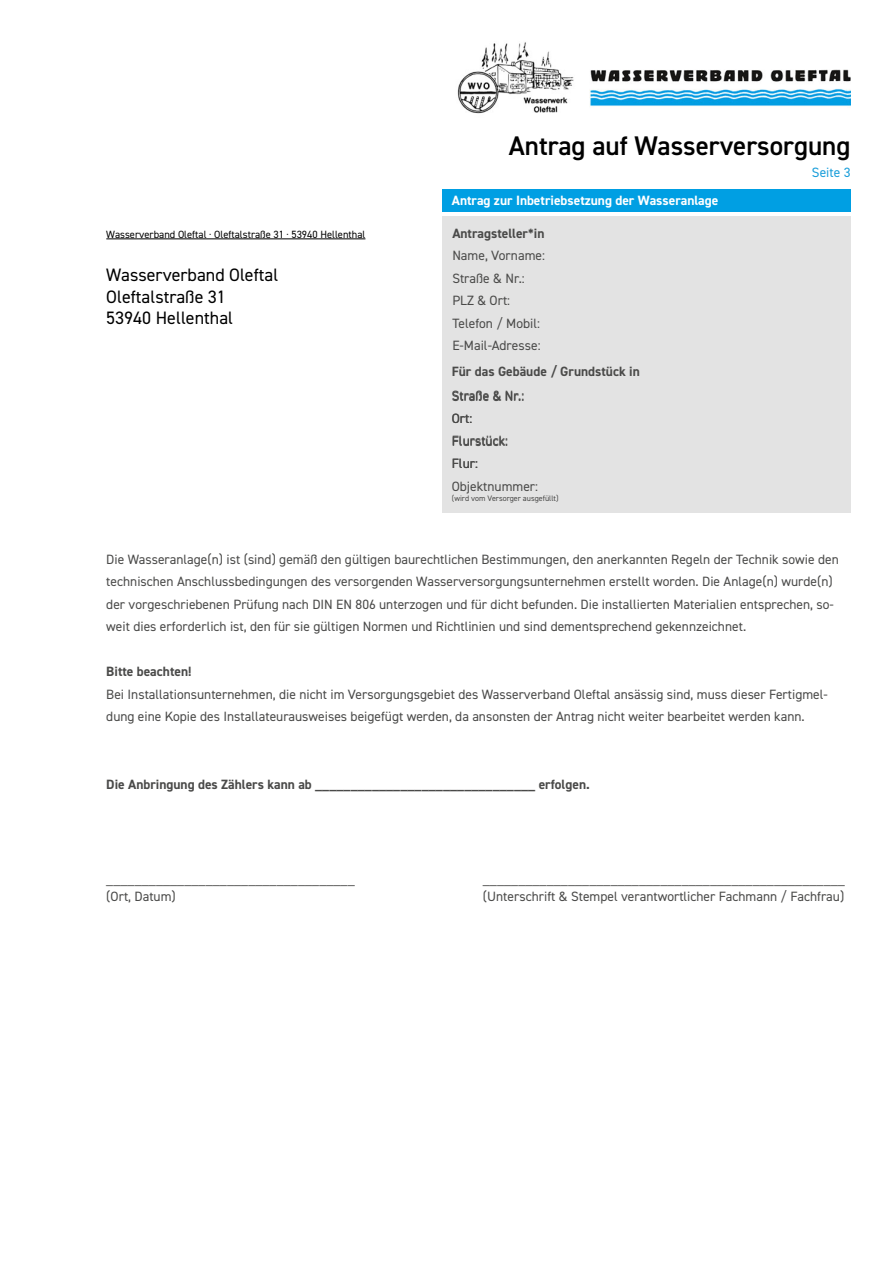
<style>
.page{position:relative;width:893px;height:1263px;background:#fff}
.page>*{position:absolute;margin:0;border:0;box-sizing:border-box;transform-origin:0 0}
.t1{font:600 27px "DIN2014";color:#000}
.t2{font:18px/21.6px "DIN2014";color:#000}
.t3{font:13.5px/22.5px "DIN2014";color:#4a4a49}
.t4{font:700 13.5px "DIN2014";color:#4a4a49}
.t5{font:700 13.5px "DIN2014";color:#fff}
.t6{font:13.5px "DIN2014";color:#1a9eda}
.t7{font:10.5px "DIN2014";color:#000}
.t8{font:7.95px "DIN2014";color:#4a4a49}
</style>
<div class="page">
<img style="left:457px;top:42px;width:393px;height:72px">
<div style="left:442px;top:189px;width:409px;height:23px;background:#009fe3"></div>
<div style="left:442px;top:216px;width:409px;height:297px;background:#e3e3e3"></div>
<hr style="left:106px;top:239px;width:259px;height:1px;background:#000">
<p class="t7" style="left:106px;top:228px;width:261px">Wasserverband Oleftal · Oleftalstraße 31 · 53940 Hellenthal</p>
<h2 class="t2" style="left:106px;top:264px;width:173px">Wasserverband Oleftal<br>Oleftalstraße 31<br>53940 Hellenthal</h2>
<h1 class="t1" style="left:509px;top:128px;width:343px">Antrag auf Wasserversorgung</h1>
<p class="t6" style="left:812px;top:164px;width:40px">Seite 3</p>
<p class="t5" style="left:452px;top:192px;width:268px">Antrag zur Inbetriebsetzung der Wasseranlage</p>
<p class="t4" style="left:452px;top:224px;width:94px">Antragsteller*in</p>
<p class="t3" style="left:452px;top:244px;width:94px">Name, Vorname:<br>Straße &amp; Nr.:<br>PLZ &amp; Ort:<br>Telefon / Mobil:<br>E-Mail-Adresse:</p>
<p class="t4" style="left:452px;top:362px;width:190px">Für das Gebäude / Grundstück in</p>
<p class="t3" style="left:452px;top:385px;width:88px">Straße &amp; Nr.:<br>Ort:<br>Flurstück:<br>Flur:<br>Objektnummer:</p>
<p class="t8" style="left:452px;top:494px;width:108px">(wird vom Versorger ausgefüllt)</p>
<p class="t3" style="left:106px;top:547px;width:734px">Die Wasseranlage(n) ist (sind) gemäß den gültigen baurechtlichen Bestimmungen, den anerkannten Regeln der Technik sowie den technischen Anschlussbedingungen des versorgenden Wasserversorgungsunternehmen erstellt worden. Die Anlage(n) wurde(n) der vorgeschriebenen Prüfung nach DIN EN 806 unterzogen und für dicht befunden. Die installierten Materialien entsprechen, so&shy;weit dies erforderlich ist, den für sie gültigen Normen und Richtlinien und sind dementsprechend gekennzeichnet.</p>
<p class="t4" style="left:106px;top:662px;width:87px">Bitte beachten!</p>
<p class="t3" style="left:106px;top:682px;width:723px">Bei Installationsunternehmen, die nicht im Versorgungsgebiet des Wasserverband Oleftal ansässig sind, muss dieser Fertigmel&shy;dung eine Kopie des Installateurausweises beigefügt werden, da ansonsten der Antrag nicht weiter bearbeitet werden kann.</p>
<p class="t4" style="left:106px;top:775px;width:485px">Die Anbringung des Zählers kann ab _______________________________ erfolgen.</p>
<p class="t3" style="left:106px;top:868px;width:250px">___________________________________</p>
<p class="t3" style="left:483px;top:868px;width:364px">___________________________________________________</p>
<p class="t3" style="left:106px;top:885px;width:71px">(Ort, Datum)</p>
<p class="t3" style="left:483px;top:885px;width:363px">(Unterschrift &amp; Stempel verantwortlicher Fachmann / Fachfrau)</p>
</div>
